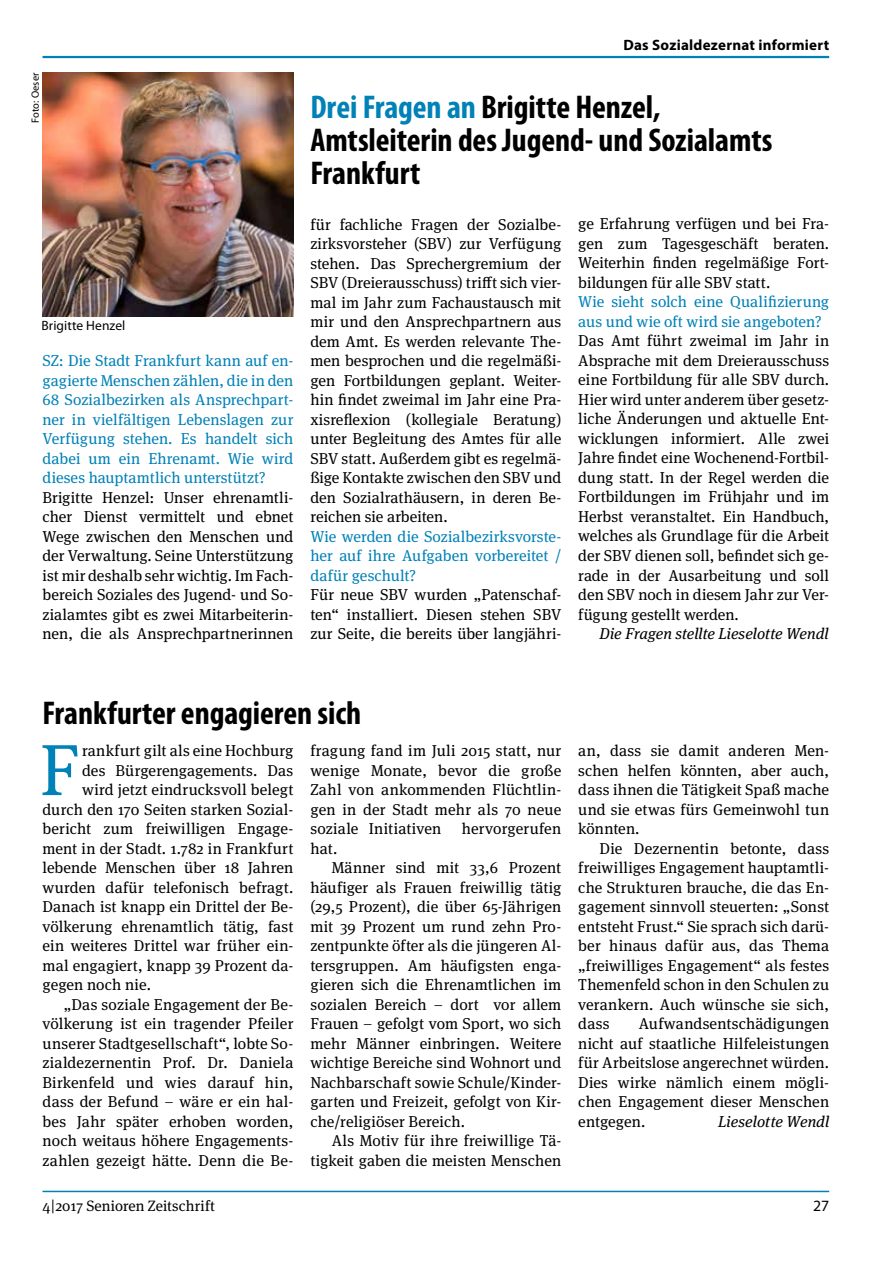
<style>
.page{position:relative;width:893px;height:1263px;background:#fff}
.page>*{position:absolute;margin:0;border:0;box-sizing:border-box;transform-origin:0 0}
.t1{font:72.3px "Meta Serif OT";color:#0081b7}
.t2{font:700 condensed 33px/33px "Myriad Pro";color:#000}
.t3{font:15.75px/19.5px "Meta Serif OT";letter-spacing:.01em;color:#000;text-align:justify}
.t4{font:15.75px/19.5px "Meta Serif OT";color:#0081b7;text-align:justify}
.t5{font:italic 15.75px "Meta Serif OT";color:#000}
.t6{font:15.75px "Myriad Pro";color:#000}
.t7{font:700 15px "Myriad Pro";letter-spacing:.015em;color:#000}
.t8{font:15px "Meta Serif OT";letter-spacing:.005em;color:#000}
.t9{font:13.5px "Myriad Pro";letter-spacing:.005em;color:#000}
.t10{font:10.5px "Myriad Pro";letter-spacing:.01em;color:#000}
.s1{color:#0081b7}
</style>
<div class="page">
<hr style="left:43px;top:56px;width:786px;height:2px;background:#0081b7">
<img style="left:43px;top:72px;width:250px;height:244px">
<hr style="left:43px;top:1191px;width:786px;height:1px;background:#0081b7">
<p class="t10" style="left:29px;top:123px;width:52px;rotate:-90deg">Foto: Oeser</p>
<p class="t9" style="left:41px;top:319px;width:86px">Brigitte Henzel</p>
<p class="t4" style="left:43px;top:351px;width:252px">SZ: Die Stadt Frankfurt kann auf en&shy;gagierte Menschen zählen, die in den 68 Sozialbezirken als Ansprechpart&shy;ner in vielfältigen Lebenslagen zur Verfügung stehen. Es handelt sich dabei um ein Ehrenamt. Wie wird dieses hauptamtlich unterstützt?</p>
<p class="t3" style="left:43px;top:488px;width:252px">Brigitte Henzel: Unser ehrenamtli&shy;cher Dienst vermittelt und ebnet Wege zwischen den Menschen und der Verwaltung. Seine Unterstützung ist mir deshalb sehr wichtig. Im Fach&shy;bereich Soziales des Jugend- und So&shy;zialamtes gibt es zwei Mitarbeiterin&shy;nen, die als Ansprechpartnerinnen</p>
<p class="t7" style="left:623px;top:35px;width:207px">Das Sozialdezernat informiert</p>
<h2 class="t2" style="left:310px;top:90px;width:464px"><span class="s1">Drei Fragen an</span> Brigitte Henzel,<br>Amtsleiterin des Jugend- und Sozialamts<br>Frankfurt</h2>
<p class="t3" style="left:310px;top:215px;width:252px">für fachliche Fragen der Sozialbe&shy;zirksvorsteher (SBV) zur Verfügung stehen. Das Sprechergremium der SBV (Dreierausschuss) trifft sich vier&shy;mal im Jahr zum Fachaustausch mit mir und den Ansprechpartnern aus dem Amt. Es werden relevante The&shy;men besprochen und die regelmäßi&shy;gen Fortbildungen geplant. Weiter&shy;hin findet zweimal im Jahr eine Pra&shy;xisreflexion (kollegiale Beratung) unter Begleitung des Amtes für alle SBV statt. Außerdem gibt es regelmä&shy;ßige Kontakte zwischen den SBV und den Sozialrathäusern, in deren Be&shy;reichen sie arbeiten.</p>
<p class="t4" style="left:310px;top:527px;width:252px">Wie werden die Sozialbezirksvorste&shy;her auf ihre Aufgaben vorbereitet / dafür geschult?</p>
<p class="t3" style="left:310px;top:585px;width:252px">Für neue SBV wurden „Patenschaf&shy;ten“ installiert. Diesen stehen SBV zur Seite, die bereits über langjähri-</p>
<p class="t3" style="left:578px;top:215px;width:252px">ge Erfahrung verfügen und bei Fra&shy;gen zum Tagesgeschäft beraten.<br>Weiterhin finden regelmäßige Fort&shy;bildungen für alle SBV statt.</p>
<p class="t4" style="left:578px;top:293px;width:252px">Wie sieht solch eine Qualifizierung aus und wie oft wird sie angeboten?</p>
<p class="t3" style="left:578px;top:332px;width:252px">Das Amt führt zweimal im Jahr in Absprache mit dem Dreierausschuss eine Fortbildung für alle SBV durch.<br>Hier wird unter anderem über gesetz&shy;liche Änderungen und aktuelle Ent&shy;wicklungen informiert. Alle zwei Jahre findet eine Wochenend-Fortbil&shy;dung statt. In der Regel werden die Fortbildungen im Frühjahr und im Herbst veranstaltet. Ein Handbuch, welches als Grundlage für die Arbeit der SBV dienen soll, befindet sich ge&shy;rade in der Ausarbeitung und soll den SBV noch in diesem Jahr zur Ver&shy;fügung gestellt werden.</p>
<p class="t5" style="left:600px;top:624px;width:230px">Die Fragen stellte Lieselotte Wendl</p>
<h2 class="t2" style="left:43px;top:695px;width:320px">Frankfurter engagieren sich</h2>
<h1 class="t1" style="left:40px;top:728px;width:41px">F</h1>
<p class="t3" style="left:82px;top:741px;width:213px">rankfurt gilt als eine Hochburg</p>
<p class="t3" style="left:82px;top:761px;width:213px">des Bürgerengagements. Das</p>
<p class="t3" style="left:82px;top:780px;width:213px">wird jetzt eindrucksvoll belegt</p>
<p class="t3" style="left:43px;top:800px;width:252px">durch den 170 Seiten starken Sozial-</p>
<p class="t3" style="left:43px;top:819px;width:252px">bericht zum freiwilligen Engage-</p>
<p class="t3" style="left:43px;top:839px;width:252px">ment in der Stadt. 1.782 in Frankfurt</p>
<p class="t3" style="left:43px;top:858px;width:252px">lebende Menschen über 18 Jahren</p>
<p class="t3" style="left:43px;top:878px;width:252px">wurden dafür telefonisch befragt.</p>
<p class="t3" style="left:43px;top:897px;width:252px">Danach ist knapp ein Drittel der Be-</p>
<p class="t3" style="left:43px;top:917px;width:252px">völkerung ehrenamtlich tätig, fast</p>
<p class="t3" style="left:43px;top:936px;width:252px">ein weiteres Drittel war früher ein-</p>
<p class="t3" style="left:43px;top:956px;width:252px">mal engagiert, knapp 39 Prozent da-</p>
<p class="t3" style="left:43px;top:975px;width:110px">gegen noch nie.</p>
<p class="t3" style="left:64px;top:995px;width:231px">„Das soziale Engagement der Be-</p>
<p class="t3" style="left:43px;top:1014px;width:252px">völkerung ist ein tragender Pfeiler</p>
<p class="t3" style="left:43px;top:1034px;width:252px">unserer Stadtgesellschaft“, lobte So-</p>
<p class="t3" style="left:43px;top:1053px;width:252px">zialdezernentin Prof. Dr. Daniela</p>
<p class="t3" style="left:43px;top:1073px;width:252px">Birkenfeld und wies darauf hin,</p>
<p class="t3" style="left:43px;top:1092px;width:252px">dass der Befund – wäre er ein hal-</p>
<p class="t3" style="left:43px;top:1112px;width:252px">bes Jahr später erhoben worden,</p>
<p class="t3" style="left:43px;top:1131px;width:252px">noch weitaus höhere Engagements-</p>
<p class="t3" style="left:43px;top:1151px;width:252px">zahlen gezeigt hätte. Denn die Be-</p>
<p class="t3" style="left:310px;top:741px;width:252px">fragung fand im Juli 2015 statt, nur wenige Monate, bevor die große Zahl von ankommenden Flüchtlin&shy;gen in der Stadt mehr als 70 neue soziale Initiativen</p>
<p class="t3" style="left:462px;top:819px;width:101px">hervorgerufen</p>
<p class="t3" style="left:310px;top:839px;width:28px">hat.</p>
<p class="t3" style="left:332px;top:858px;width:231px">Männer sind mit 33,6 Prozent</p>
<p class="t3" style="left:310px;top:878px;width:252px">häufiger als Frauen freiwillig tätig</p>
<p class="t3" style="left:310px;top:897px;width:252px">(29,5 Prozent), die über 65-Jährigen</p>
<p class="t3" style="left:310px;top:917px;width:252px">mit 39 Prozent um rund zehn Pro-</p>
<p class="t3" style="left:310px;top:936px;width:252px">zentpunkte öfter als die jüngeren Al-</p>
<p class="t3" style="left:310px;top:956px;width:252px">tersgruppen. Am häufigsten enga-</p>
<p class="t3" style="left:310px;top:975px;width:252px">gieren sich die Ehrenamtlichen im</p>
<p class="t3" style="left:310px;top:995px;width:252px">sozialen Bereich – dort vor allem</p>
<p class="t3" style="left:310px;top:1014px;width:252px">Frauen – gefolgt vom Sport, wo sich</p>
<p class="t3" style="left:310px;top:1034px;width:252px">mehr Männer einbringen. Weitere</p>
<p class="t3" style="left:310px;top:1053px;width:252px">wichtige Bereiche sind Wohnort und</p>
<p class="t3" style="left:310px;top:1073px;width:252px">Nachbarschaft sowie Schule/Kinder-</p>
<p class="t3" style="left:310px;top:1092px;width:252px">garten und Freizeit, gefolgt von Kir-</p>
<p class="t3" style="left:310px;top:1112px;width:156px">che/religiöser Bereich.</p>
<p class="t3" style="left:332px;top:1131px;width:231px">Als Motiv für ihre freiwillige Tä-</p>
<p class="t3" style="left:310px;top:1151px;width:252px">tigkeit gaben die meisten Menschen</p>
<p class="t3" style="left:578px;top:741px;width:252px">an, dass sie damit anderen Men&shy;schen helfen könnten, aber auch, dass ihnen die Tätigkeit Spaß mache und sie etwas fürs Gemeinwohl tun könnten.</p>
<p class="t3" style="left:578px;top:839px;width:252px;text-indent:21px">Die Dezernentin betonte, dass freiwilliges Engagement hauptamtli&shy;che Strukturen brauche, die das En&shy;gagement sinnvoll steuerten: „Sonst entsteht Frust.“ Sie sprach sich darü&shy;ber hinaus dafür aus, das Thema „freiwilliges Engagement“ als festes Themenfeld schon in den Schulen zu verankern. Auch wünsche sie sich, dass</p>
<p class="t3" style="left:578px;top:1014px;width:252px;text-indent:60px">Aufwandsentschädigungen nicht auf staatliche Hilfeleistungen für Arbeitslose angerechnet würden.<br>Dies wirke nämlich einem mögli&shy;chen Engagement dieser Menschen entgegen.</p>
<p class="t5" style="left:718px;top:1112px;width:113px">Lieselotte Wendl</p>
<p class="t8" style="left:43px;top:1197px;width:174px">4|2017 Senioren Zeitschrift</p>
<p class="t6" style="left:813px;top:1197px;width:18px">27</p>
</div>
